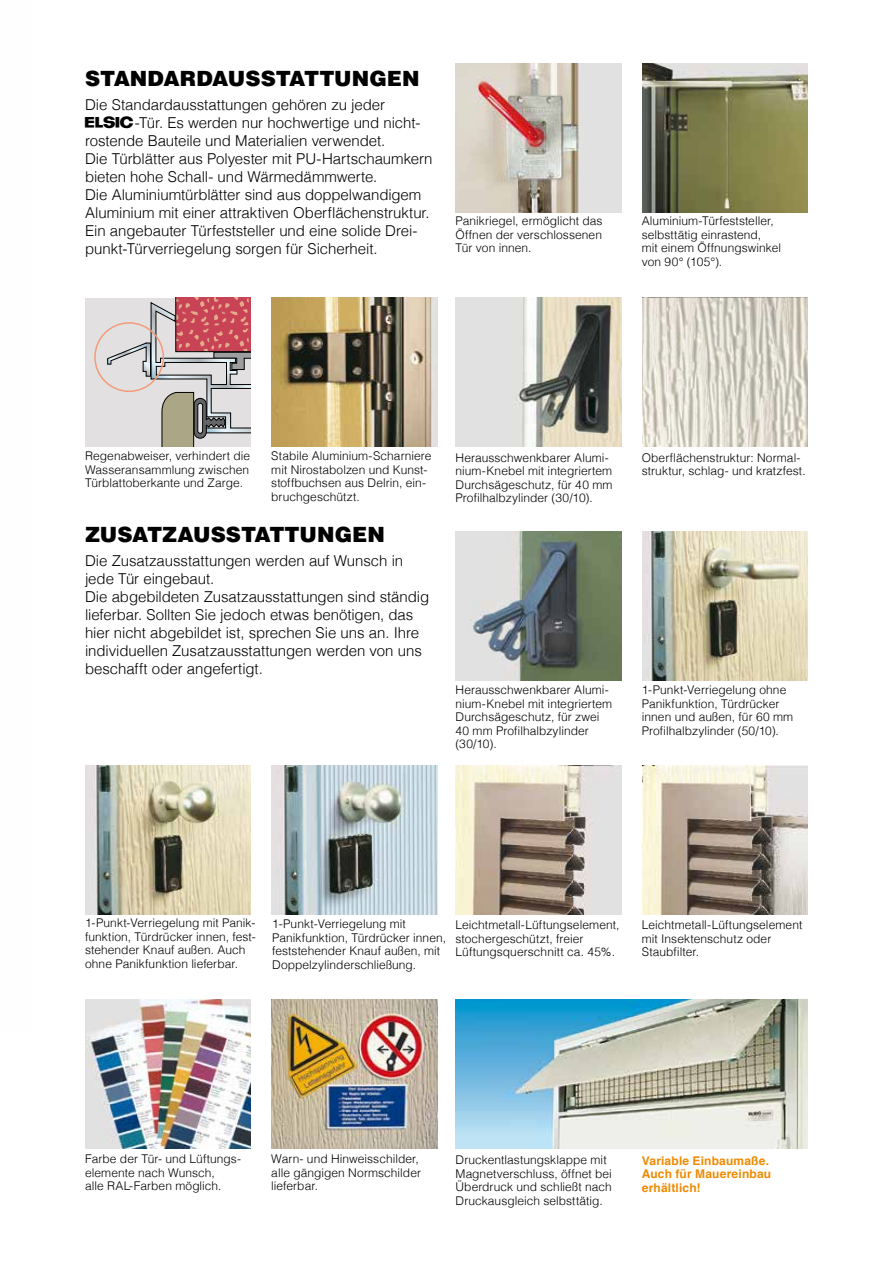
<style>
.page{position:relative;width:893px;height:1263px;background:#fff}
.page>*{position:absolute;margin:0;border:0;box-sizing:border-box;transform-origin:0 0}
.t1{font:900 21px "Helvetica";letter-spacing:-.005em;color:#000}
.t2{font:300 15px/18px "Helvetica";letter-spacing:-.005em;color:#000}
.t3{font:300 12px/13.5px "Helvetica";letter-spacing:.005em;color:#000}
.t4{font:700 12px/13.5px "Helvetica";letter-spacing:.015em;color:#f08a00}
.s1{font-family:"Logo Font";font-weight:400}
</style>
<div class="page">
<img style="left:455px;top:64px;width:166px;height:149px">
<img style="left:455px;top:298px;width:166px;height:148px">
<div style="left:85px;top:298px;width:166px;height:148px;background:#e2e0e0"></div>
<svg style="left:107px;top:298px;width:144px;height:148px"></svg>
<div style="left:94px;top:322px;width:70px;height:70px;border:1px solid #f29a79;border-radius:50%"></div>
<img style="left:455px;top:531px;width:166px;height:149px">
<img style="left:455px;top:765px;width:166px;height:149px">
<img style="left:85px;top:765px;width:166px;height:149px">
<img style="left:455px;top:999px;width:353px;height:149px">
<img style="left:86px;top:999px;width:165px;height:149px">
<img style="left:642px;top:64px;width:166px;height:149px">
<img style="left:642px;top:298px;width:166px;height:148px">
<img style="left:272px;top:298px;width:165px;height:148px">
<img style="left:642px;top:531px;width:166px;height:149px">
<img style="left:642px;top:765px;width:166px;height:149px">
<img style="left:271px;top:765px;width:166px;height:149px">
<img style="left:271px;top:999px;width:166px;height:149px">
<h1 class="t1" style="left:85px;top:65px;width:336px">STANDARDAUSSTATTUNGEN</h1>
<p class="t2" style="left:85px;top:95px;width:349px">Die Standardausstattungen gehören zu jeder <span class="s1">E</span>-Tür. Es werden nur hochwertige und nicht&shy;rostende Bauteile und Materialien verwendet.<br>Die Türblätter aus Polyester mit PU-Hartschaumkern bieten hohe Schall- und Wärmedämmwerte.<br>Die Aluminiumtürblätter sind aus doppelwandigem Aluminium mit einer attraktiven Oberflächenstruktur.<br>Ein angebauter Türfeststeller und eine solide Drei&shy;punkt-Türverriegelung sorgen für Sicherheit.</p>
<p class="t3" style="left:455px;top:214px;width:149px;text-align:justify">Panikriegel, ermöglicht das Öffnen der verschlossenen Tür von innen.</p>
<p class="t3" style="left:642px;top:214px;width:141px">Aluminium-Türfeststeller, selbsttätig einrastend,<br>mit einem Öffnungswinkel von 90° (105°).</p>
<p class="t3" style="left:85px;top:449px;width:167px;text-align:justify">Regenabweiser, verhindert die Wasseransammlung zwischen Türblattoberkante und Zarge.</p>
<p class="t3" style="left:271px;top:449px;width:162px">Stabile Aluminium-Scharniere mit Nirostabolzen und Kunst&shy;stoffbuchsen aus Delrin, ein&shy;bruchgeschützt.</p>
<h1 class="t1" style="left:85px;top:521px;width:301px">ZUSATZAUSSTATTUNGEN</h1>
<p class="t2" style="left:85px;top:551px;width:346px">Die Zusatzausstattungen werden auf Wunsch in jede Tür eingebaut.<br>Die abgebildeten Zusatzausstattungen sind ständig lieferbar. Sollten Sie jedoch etwas benötigen, das hier nicht abgebildet ist, sprechen Sie uns an. Ihre individuellen Zusatzausstattungen werden von uns beschafft oder angefertigt.</p>
<p class="t3" style="left:455px;top:450px;width:158px">Herausschwenkbarer Alumi&shy;nium-Knebel mit integriertem<br>Durchsägeschutz, für 40 mm<br>Profilhalbzylinder (30/10).</p>
<p class="t3" style="left:642px;top:450px;width:165px">Oberflächenstruktur: Normal&shy;struktur, schlag- und kratzfest.</p>
<p class="t3" style="left:455px;top:682px;width:158px">Herausschwenkbarer Alumi&shy;nium-Knebel mit integriertem<br>Durchsägeschutz, für zwei<br>40 mm Profilhalbzylinder (30/10).</p>
<p class="t3" style="left:642px;top:682px;width:153px">1-Punkt-Verriegelung ohne<br>Panikfunktion, Türdrücker innen und außen, für 60 mm<br>Profilhalbzylinder (50/10).</p>
<p class="t3" style="left:85px;top:915px;width:172px">1-Punkt-Verriegelung mit Panik&shy;funktion, Türdrücker innen, fest&shy;stehender Knauf außen. Auch ohne Panikfunktion lieferbar.</p>
<p class="t3" style="left:272px;top:916px;width:175px">1-Punkt-Verriegelung mit<br>Panikfunktion, Türdrücker innen, feststehender Knauf außen, mit<br>Doppelzylinderschließung.</p>
<p class="t3" style="left:455px;top:917px;width:165px">Leichtmetall-Lüftungselement, stochergeschützt, freier<br>Lüftungsquerschnitt ca. 45%.</p>
<p class="t3" style="left:642px;top:917px;width:162px">Leichtmetall-Lüftungselement mit Insektenschutz oder<br>Staubfilter.</p>
<p class="t3" style="left:85px;top:1151px;width:158px">Farbe der Tür- und Lüftungs&shy;elemente nach Wunsch,<br>alle RAL-Farben möglich.</p>
<p class="t3" style="left:271px;top:1151px;width:151px">Warn- und Hinweisschilder, alle gängigen Normschilder lieferbar.</p>
<p class="t3" style="left:455px;top:1152px;width:158px">Druckentlastungsklappe mit<br>Magnetverschluss, öffnet bei<br>Überdruck und schließt nach<br>Druckausgleich selbsttätig.</p>
<p class="t4" style="left:642px;top:1154px;width:131px">Variable Einbaumaße.<br>Auch für Mauereinbau erhältlich!</p>
</div>
